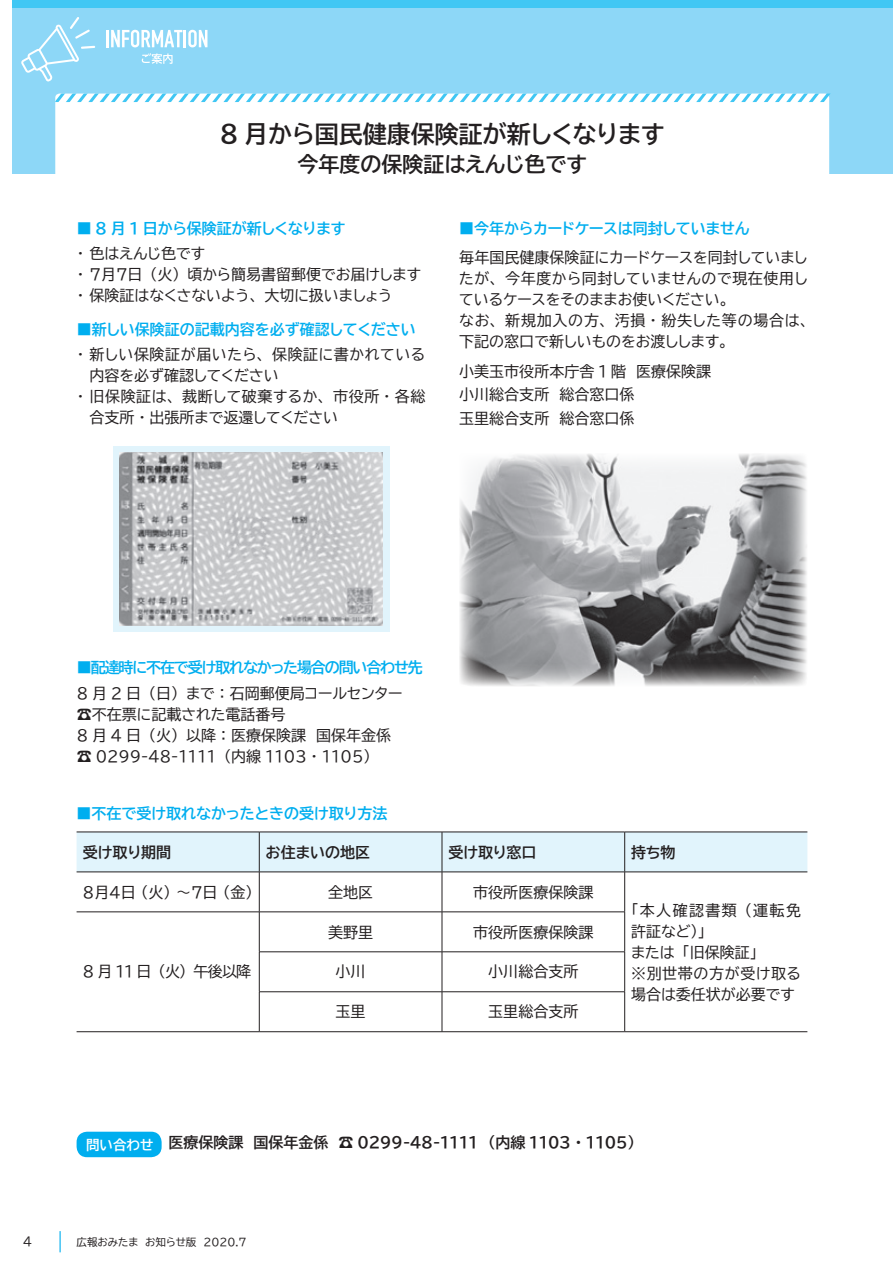
<style>
.page{position:relative;width:893px;height:1263px;background:#fff}
.page>*{position:absolute;margin:0;border:0;box-sizing:border-box;transform-origin:0 0}
.t1{font:24px "BIZ UDP Gothic Bold";color:#231f20}
.t2{font:21px "BIZ UDP Gothic Bold";color:#231f20}
.t3{font:15px/21px "BIZ UDP Gothic";color:#231f20}
.t4{font:15px "BIZ UDP Gothic Bold";color:#00aeef}
.t5{font:15px "BIZ UDP Gothic Bold";color:#231f20}
.t6{font:15px "BIZ UDP Gothic";letter-spacing:.04em;color:#231f20}
.t7{font:15px "BIZ UDP Gothic Bold";letter-spacing:-.075em;color:#00aeef}
.t8{font:12px "BIZ UDP Gothic";color:#231f20}
.t9{font:10.5px "BIZ UDP Gothic";color:#231f20}
</style>
<div class="page">
<div style="left:13px;top:0;width:880px;height:9px;background:#40c7f4"></div>
<svg style="left:60px;top:1231px;width:1px;height:21px"></svg>
<div style="left:13px;top:9px;width:880px;height:165px;background:#8dd7f7"></div>
<div style="left:55px;top:94px;width:774px;height:1084px;background:#fff;border-radius:4px"></div>
<svg style="left:21px;top:17px;width:74px;height:64px"></svg>
<hr style="left:106px;top:30px;width:3px;height:17px;background:#fff">
<svg style="left:111px;top:30px;width:96px;height:17px"></svg>
<svg style="left:142px;top:53px;width:31px;height:11px"></svg>
<svg style="left:55px;top:94px;width:775px;height:8px"></svg>
<div style="left:77px;top:833px;width:730px;height:39px;background:#e1f4fc"></div>
<hr style="left:77px;top:832px;width:182px;height:1px;background:#231f20">
<hr style="left:259px;top:832px;width:183px;height:1px;background:#231f20">
<hr style="left:442px;top:832px;width:183px;height:1px;background:#231f20">
<hr style="left:625px;top:832px;width:182px;height:1px;background:#231f20">
<hr style="left:77px;top:872px;width:182px;height:1px;background:#231f20">
<hr style="left:259px;top:872px;width:183px;height:1px;background:#231f20">
<hr style="left:442px;top:872px;width:183px;height:1px;background:#231f20">
<hr style="left:625px;top:872px;width:182px;height:1px;background:#231f20">
<hr style="left:625px;top:1031px;width:182px;height:1px;background:#231f20">
<hr style="left:77px;top:911px;width:182px;height:1px;background:#231f20">
<hr style="left:77px;top:1031px;width:182px;height:1px;background:#231f20">
<hr style="left:259px;top:911px;width:183px;height:1px;background:#231f20">
<hr style="left:442px;top:911px;width:183px;height:1px;background:#231f20">
<hr style="left:259px;top:951px;width:183px;height:1px;background:#231f20">
<hr style="left:442px;top:951px;width:183px;height:1px;background:#231f20">
<hr style="left:259px;top:991px;width:183px;height:1px;background:#231f20">
<hr style="left:442px;top:991px;width:183px;height:1px;background:#231f20">
<hr style="left:259px;top:1031px;width:183px;height:1px;background:#231f20">
<hr style="left:442px;top:1031px;width:183px;height:1px;background:#231f20">
<hr style="left:259px;top:832px;width:1px;height:40px;background:#231f20">
<hr style="left:442px;top:832px;width:1px;height:40px;background:#231f20">
<hr style="left:624px;top:832px;width:1px;height:40px;background:#231f20">
<hr style="left:259px;top:872px;width:1px;height:40px;background:#231f20">
<hr style="left:442px;top:872px;width:1px;height:40px;background:#231f20">
<hr style="left:624px;top:872px;width:1px;height:40px;background:#231f20">
<hr style="left:259px;top:912px;width:1px;height:40px;background:#231f20">
<hr style="left:442px;top:912px;width:1px;height:40px;background:#231f20">
<hr style="left:624px;top:912px;width:1px;height:40px;background:#231f20">
<hr style="left:259px;top:952px;width:1px;height:39px;background:#231f20">
<hr style="left:442px;top:952px;width:1px;height:39px;background:#231f20">
<hr style="left:624px;top:952px;width:1px;height:39px;background:#231f20">
<hr style="left:259px;top:992px;width:1px;height:39px;background:#231f20">
<hr style="left:442px;top:992px;width:1px;height:39px;background:#231f20">
<hr style="left:624px;top:992px;width:1px;height:39px;background:#231f20">
<div style="left:77px;top:1132px;width:85px;height:25px;background:#00aeef;border-radius:10px"></div>
<img style="left:459px;top:454px;width:348px;height:232px">
<div style="left:113px;top:446px;width:276px;height:185px;background:#e1f4fc"></div>
<img style="left:119px;top:453px;width:264px;height:172px">
<h1 class="t1" style="left:220px;top:122px;width:446px">8 月から国民健康保険証が新しくなります</h1>
<h2 class="t2" style="left:298px;top:154px;width:291px">今年度の保険証はえんじ色です</h2>
<p class="t4" style="left:77px;top:220px;width:270px">■ 8 月 1 日から保険証が新しくなります</p>
<p class="t3" style="left:77px;top:243px;width:346px">・色はえんじ色です<br>・７月７日（火）頃から簡易書留郵便でお届けします・保険証はなくさないよう、大切に扱いましょう</p>
<p class="t4" style="left:77px;top:321px;width:340px">■新しい保険証の記載内容を必ず確認してください</p>
<p class="t6" style="left:77px;top:347px;width:350px">・新しい保険証が届いたら、保険証に書かれている</p>
<p class="t3" style="left:90px;top:365px;width:191px">内容を必ず確認してください</p>
<p class="t6" style="left:77px;top:389px;width:350px">・旧保険証は、裁断して破棄するか、市役所・各総</p>
<p class="t3" style="left:90px;top:407px;width:250px">合支所・出張所まで返還してください</p>
<p class="t4" style="left:459px;top:220px;width:292px">■今年からカードケースは同封していません</p>
<p class="t3" style="left:459px;top:247px;width:351px">毎年国民健康保険証にカードケースを同封していましたが、今年度から同封していませんので現在使用しているケースをそのままお使いください。<br>なお、新規加入の方、汚損・紛失した等の場合は、下記の窓口で新しいものをお渡しします。</p>
<p class="t3" style="left:459px;top:359px;width:253px;line-height:23.5px">小美玉市役所本庁舎 1 階　医療保険課小川総合支所　総合窓口係<br>玉里総合支所　総合窓口係</p>
<p class="t7" style="left:77px;top:660px;width:347px">■配達時に不在で受け取れなかった場合の問い合わせ先</p>
<p class="t3" style="left:77px;top:682px;width:337px">8 月 2 日（日）まで：石岡郵便局コールセンター　☎不在票に記載された電話番号<br>8 月 4 日（火）以降：医療保険課　国保年金係　☎ 0299-48-1111 （内線 1103 ・ 1105）</p>
<p class="t4" style="left:77px;top:806px;width:312px">■不在で受け取れなかったときの受け取り方法</p>
<p class="t5" style="left:83px;top:844px;width:90px">受け取り期間</p>
<p class="t5" style="left:266px;top:844px;width:106px">お住まいの地区</p>
<p class="t5" style="left:448px;top:844px;width:90px">受け取り窓口</p>
<p class="t5" style="left:631px;top:844px;width:46px">持ち物</p>
<p class="t3" style="left:83px;top:881px;width:171px">８月４日（火）～７日（金）</p>
<p class="t3" style="left:328px;top:881px;width:46px">全地区</p>
<p class="t3" style="left:473px;top:881px;width:121px">市役所医療保険課</p>
<p class="t3" style="left:631px;top:899px;width:171px">「本人確認書類（運転免許証など）」<br>または「旧保険証」<br>※別世帯の方が受け取る場合は委任状が必要です</p>
<p class="t3" style="left:328px;top:921px;width:46px">美野里</p>
<p class="t3" style="left:473px;top:921px;width:121px">市役所医療保険課</p>
<p class="t3" style="left:336px;top:961px;width:31px">小川</p>
<p class="t3" style="left:488px;top:961px;width:91px">小川総合支所</p>
<p class="t3" style="left:336px;top:1001px;width:31px">玉里</p>
<p class="t3" style="left:488px;top:1001px;width:91px">玉里総合支所</p>
<p class="t3" style="left:83px;top:961px;width:170px">8 月 11 日（火）午後以降</p>
<p class="t5" style="left:86px;top:1134px;width:550px"><sub>問い合わせ</sub> 医療保険課　国保年金係　☎ 0299-48-1111　（内線 1103 ・ 1105）</p>
<p class="t8" style="left:23px;top:1236px;width:11px">4</p>
<p class="t9" style="left:77px;top:1236px;width:172px">広報おみたま　お知らせ版　2020.7</p>
</div>
